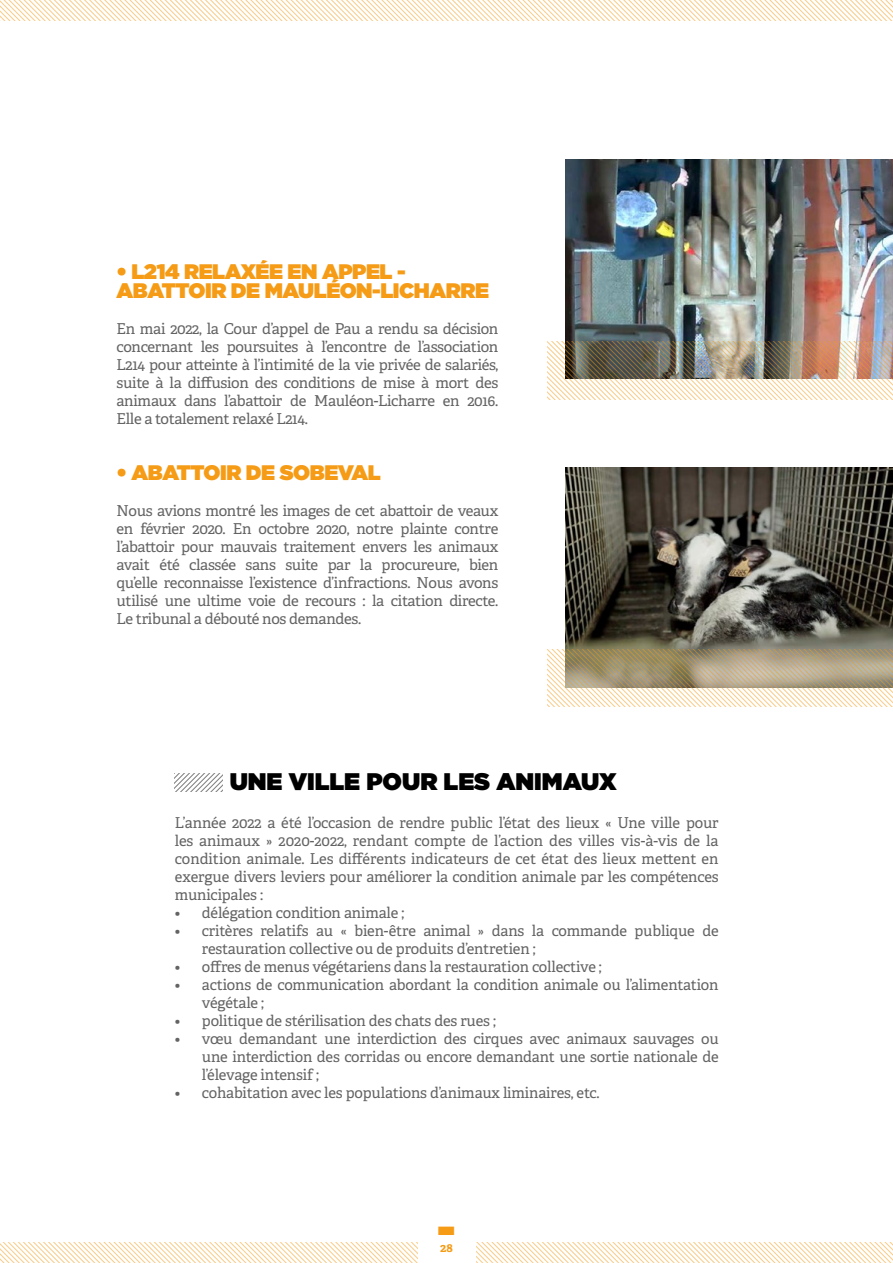
<style>
.page{position:relative;width:893px;height:1263px;background:#fff}
.page>*{position:absolute;margin:0;border:0;box-sizing:border-box;transform-origin:0 0}
.t1{font:900 45px "Gotham";color:#f59b15}
.t2{font:900 24px "Gotham";color:#000}
.t3{font:900 21px/19.5px "Gotham";letter-spacing:-.02em;color:#f59b15}
.t4{font:15px/18px "Adelle";letter-spacing:-.01em;color:#646363;text-align:justify}
.t5{font:700 12px "Adelle";color:#f59b15}
</style>
<div class="page">
<svg style="left:0;top:0;width:893px;height:21px"></svg>
<svg style="left:0;top:1243px;width:893px;height:20px"></svg>
<div style="left:418px;top:1218px;width:57px;height:44px;background:#fff"></div>
<svg style="left:174px;top:774px;width:48px;height:18px"></svg>
<img style="left:566px;top:159px;width:327px;height:183px">
<img style="left:566px;top:468px;width:327px;height:181px">
<img style="left:547px;top:342px;width:346px;height:57px">
<svg style="left:547px;top:649px;width:346px;height:58px"></svg>
<h3 class="t3" style="left:117px;top:261px;width:374px">• L214 RELAXÉE EN APPEL -<br>ABATTOIR DE MAULÉON-LICHARRE</h3>
<p class="t4" style="left:117px;top:320px;width:383px">En mai 2022, la Cour d’appel de Pau a rendu sa décision concernant les poursuites à l’encontre de l’association L214 pour atteinte à l’intimité de la vie privée de salariés, suite à la diffusion des conditions de mise à mort des animaux dans l’abattoir de Mauléon-Licharre en 2016.<br>Elle a totalement relaxé L214.</p>
<h3 class="t3" style="left:117px;top:462px;width:266px">• ABATTOIR DE SOBEVAL</h3>
<p class="t4" style="left:117px;top:502px;width:383px">Nous avions montré les images de cet abattoir de veaux en février 2020. En octobre 2020, notre plainte contre l’abattoir pour mauvais traitement envers les animaux avait été classée sans suite par la procureure, bien qu’elle reconnaisse l’existence d’infractions. Nous avons utilisé une ultime voie de recours : la citation directe.<br>Le tribunal a débouté nos demandes.</p>
<h2 class="t2" style="left:230px;top:764px;width:389px">UNE VILLE POUR LES ANIMAUX</h2>
<p class="t4" style="left:175px;top:814px;width:545px">L’année 2022 a été l’occasion de rendre public l’état des lieux « Une ville pour les animaux » 2020-2022, rendant compte de l’action des villes vis-à-vis de la condition animale. Les différents indicateurs de cet état des lieux mettent en exergue divers leviers pour améliorer la condition animale par les compétences municipales :</p>
<p class="t4" style="left:175px;top:904px;width:231px">• délégation condition animale ;</p>
<p class="t4" style="left:202px;top:922px;width:518px;text-indent:-27px">• critères relatifs au « bien-être animal » dans la commande publique de restauration collective ou de produits d’entretien ;</p>
<p class="t4" style="left:175px;top:958px;width:428px">• offres de menus végétariens dans la restauration collective ;</p>
<p class="t4" style="left:202px;top:976px;width:518px;text-indent:-27px">• actions de communication abordant la condition animale ou l’alimentation végétale ;</p>
<p class="t4" style="left:175px;top:1012px;width:322px">• politique de stérilisation des chats des rues ;</p>
<p class="t4" style="left:202px;top:1030px;width:518px;text-indent:-27px">• vœu demandant une interdiction des cirques avec animaux sauvages ou une interdiction des corridas ou encore demandant une sortie nationale de l’élevage intensif ;</p>
<p class="t4" style="left:175px;top:1084px;width:426px">• cohabitation avec les populations d’animaux liminaires, etc.</p>
<h1 class="t1" style="left:437px;top:1197px;width:20px">-</h1>
<p class="t5" style="left:440px;top:1240px;width:14px">28</p>
</div>
